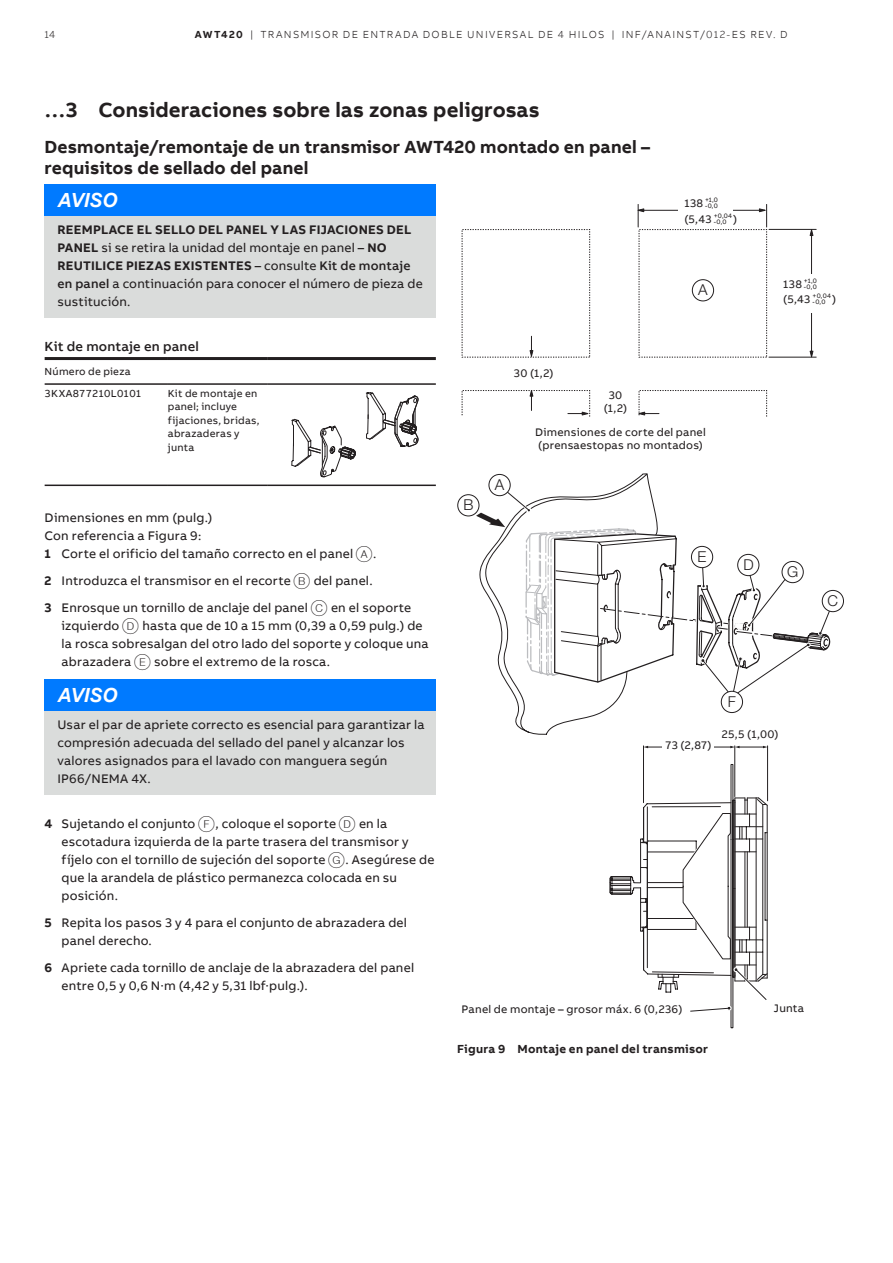
<style>
.page{position:relative;width:893px;height:1263px;background:#fff}
.page>*{position:absolute;margin:0;border:0;box-sizing:border-box;transform-origin:0 0}
.t1{font:700 21px "AB Bvoice";letter-spacing:.005em;color:#231f20}
.t2{font:italic 700 19.5px "Arial";color:#fff}
.t3{font:700 18px/21px "AB Bvoice";letter-spacing:.005em;color:#231f20}
.t4{font:300 15px "Helvetica Neue LTW1 G";color:#231f20}
.t5{font:500 13.5px "AB Bvoice";letter-spacing:.015em;color:#231f20}
.t6{font:12.75px/18px "AB Bvoice";letter-spacing:.015em;color:#231f20}
.t7{font:700 12px "AB Bvoice";letter-spacing:.02em;color:#231f20}
.t8{font:11.25px/13.5px "AB Bvoice";letter-spacing:.02em;color:#231f20}
.t9{font:10.5px/13.5px "AB Bvoice";letter-spacing:.02em;color:#231f20}
.t10{font:300 10.5px "AB Bvoice";letter-spacing:.12em;color:#231f20}
.t11{font:6.6px/6px "AB Bvoice";color:#231f20;text-align:right}
.s1{font-weight:700}
.s2{font-weight:500}
.s3{font-size:11.25px}
.s4{font-family:"Number Clear";font-size:10.5px}
</style>
<div class="page">
<div style="left:45px;top:184px;width:391px;height:31px;background:#007aff"></div>
<div style="left:45px;top:216px;width:391px;height:102px;background:#dadcdb"></div>
<div style="left:45px;top:679px;width:391px;height:31px;background:#007aff"></div>
<div style="left:45px;top:711px;width:391px;height:84px;background:#dadcdb"></div>
<hr style="left:45px;top:357px;width:123px;height:3px;background:#231f20">
<hr style="left:168px;top:357px;width:100px;height:3px;background:#231f20">
<hr style="left:268px;top:357px;width:168px;height:3px;background:#231f20">
<hr style="left:45px;top:383px;width:123px;height:2px;background:#231f20">
<hr style="left:168px;top:383px;width:100px;height:2px;background:#231f20">
<hr style="left:268px;top:383px;width:168px;height:2px;background:#231f20">
<hr style="left:45px;top:485px;width:123px;height:1px;background:#231f20">
<hr style="left:168px;top:485px;width:100px;height:1px;background:#231f20">
<hr style="left:268px;top:485px;width:168px;height:1px;background:#231f20">
<svg style="left:292px;top:392px;width:126px;height:85px"></svg>
<svg style="left:461px;top:229px;width:306px;height:188px"></svg>
<svg style="left:567px;top:412px;width:92px;height:3px"></svg>
<svg style="left:530px;top:336px;width:3px;height:75px"></svg>
<svg style="left:638px;top:204px;width:179px;height:153px"></svg>
<hr style="left:643px;top:746px;width:1px;height:57px;background:#231f20">
<hr style="left:767px;top:746px;width:1px;height:55px;background:#231f20">
<hr style="left:734px;top:746px;width:1px;height:51px;background:#231f20">
<hr style="left:647px;top:747px;width:84px;height:1px;background:#231f20">
<svg style="left:730px;top:746px;width:38px;height:2px"></svg>
<hr style="left:662px;top:745px;width:51px;height:4px;background:#fff">
<svg style="left:609px;top:797px;width:160px;height:216px"></svg>
<svg style="left:472px;top:473px;width:178px;height:262px"></svg>
<svg style="left:473px;top:484px;width:361px;height:217px"></svg>
<div style="left:678px;top:207px;width:55px;height:8px;background:#fff"></div>
<div style="left:809px;top:274px;width:6px;height:39px;background:#fff"></div>
<div style="left:692px;top:280px;width:22px;height:21px;background:#fff;border-radius:50%"></div>
<div style="left:692px;top:279px;width:22px;height:22px;border:1px solid #231f20;border-radius:50%"></div>
<div style="left:458px;top:495px;width:21px;height:21px;background:#fff;border-radius:50%"></div>
<div style="left:457px;top:494px;width:22px;height:22px;border:1px solid #231f20;border-radius:50%"></div>
<div style="left:822px;top:590px;width:21px;height:22px;background:#fff;border-radius:50%"></div>
<div style="left:822px;top:590px;width:22px;height:22px;border:1px solid #231f20;border-radius:50%"></div>
<div style="left:738px;top:554px;width:21px;height:22px;background:#fff;border-radius:50%"></div>
<div style="left:737px;top:554px;width:22px;height:22px;border:1px solid #231f20;border-radius:50%"></div>
<div style="left:691px;top:546px;width:22px;height:22px;background:#fff;border-radius:50%"></div>
<div style="left:691px;top:546px;width:22px;height:22px;border:1px solid #231f20;border-radius:50%"></div>
<div style="left:721px;top:691px;width:21px;height:21px;background:#fff;border-radius:50%"></div>
<div style="left:721px;top:691px;width:22px;height:22px;border:1px solid #231f20;border-radius:50%"></div>
<div style="left:489px;top:474px;width:21px;height:22px;background:#fff;border-radius:50%"></div>
<div style="left:489px;top:474px;width:22px;height:22px;border:1px solid #231f20;border-radius:50%"></div>
<div style="left:782px;top:561px;width:21px;height:22px;background:#fff;border-radius:50%"></div>
<div style="left:782px;top:561px;width:22px;height:22px;border:1px solid #231f20;border-radius:50%"></div>
<p class="t10" style="left:45px;top:28px;width:12px">14</p>
<p class="t10" style="left:195px;top:28px;width:594px"><span class="s1">AWT420</span> | TRANSMISOR DE ENTRADA DOBLE UNIVERSAL DE 4 HILOS | INF/ANAINST/012-ES REV. D</p>
<h1 class="t1" style="left:45px;top:97px;width:497px">…3 Consideraciones sobre las zonas peligrosas</h1>
<h3 class="t3" style="left:45px;top:136px;width:607px">Desmontaje/remontaje de un transmisor AWT420 montado en panel – requisitos de sellado del panel</h3>
<h2 class="t2" style="left:57px;top:187px;width:61px">AVISO</h2>
<p class="t6" style="left:57px;top:221px;width:367px"><span class="s1">REEMPLACE EL SELLO DEL PANEL Y LAS FIJACIONES DEL PANEL</span> si se retira la unidad del montaje en panel – <span class="s1">NO REUTILICE PIEZAS EXISTENTES</span> – consulte <span class="s2">Kit de montaje en panel</span> a continuación para conocer el número de pieza de sustitución.</p>
<p class="t5" style="left:45px;top:338px;width:156px">Kit de montaje en panel</p>
<p class="t9" style="left:45px;top:361px;width:99px;line-height:21.6px">Número de pieza<br>3KXA877210L0101</p>
<p class="t11" style="left:684px;top:197px;width:35px"><span class="s3">138</span> +1,0 -0,0</p>
<p class="t11" style="left:714px;top:212px;width:20px">+0,04</p>
<p class="t8" style="left:684px;top:212px;width:29px">(5,43</p>
<p class="t8" style="left:733px;top:212px;width:6px">)</p>
<p class="t11" style="left:714px;top:218px;width:14px">-0,0</p>
<p class="t4" style="left:698px;top:281px;width:11px">A</p>
<p class="t8" style="left:514px;top:367px;width:41px">30 (1,2)</p>
<p class="t9" style="left:168px;top:386px;width:93px">Kit de montaje en panel; incluye fijaciones, bridas, abrazaderas y junta</p>
<p class="t8" style="left:604px;top:388px;width:25px;text-align:center">30 (1,2)</p>
<p class="t8" style="left:535px;top:425px;width:172px">Dimensiones de corte del panel (prensaestopas no montados)</p>
<p class="t4" style="left:464px;top:496px;width:12px">B</p>
<p class="t4" style="left:495px;top:475px;width:11px">A</p>
<p class="t11" style="left:783px;top:278px;width:35px"><span class="s3">138</span> +1,0 -0,0</p>
<p class="t11" style="left:813px;top:293px;width:20px">+0,04</p>
<p class="t8" style="left:783px;top:293px;width:29px">(5,43</p>
<p class="t8" style="left:832px;top:293px;width:6px">)</p>
<p class="t11" style="left:813px;top:299px;width:14px">-0,0</p>
<p class="t6" style="left:45px;top:509px;width:333px">Dimensiones en mm (pulg.)<br>Con referencia a Figura 9:<br><span class="s1">1</span> Corte el orificio del tamaño correcto en el panel <span class="s4">A</span>.</p>
<p class="t6" style="left:45px;top:567px;width:368px;line-height:27px"><span class="s1">2</span> Introduzca el transmisor en el recorte <span class="s4">B</span> del panel.<br><span class="s1">3</span> Enrosque un tornillo de anclaje del panel <span class="s4">C</span> en el soporte</p>
<p class="t6" style="left:62px;top:617px;width:369px">izquierdo <span class="s4">D</span> hasta que de 10 a 15 mm (0,39 a 0,59 pulg.) de la rosca sobresalgan del otro lado del soporte y coloque una abrazadera <span class="s4">E</span> sobre el extremo de la rosca.</p>
<h2 class="t2" style="left:57px;top:682px;width:61px">AVISO</h2>
<p class="t6" style="left:57px;top:716px;width:369px">Usar el par de apriete correcto es esencial para garantizar la compresión adecuada del sellado del panel y alcanzar los valores asignados para el lavado con manguera según IP66/NEMA 4X.</p>
<p class="t6" style="left:62px;top:815px;width:374px;text-indent:-17px"><span class="s1">4</span> Sujetando el conjunto <span class="s4">F</span>, coloque el soporte <span class="s4">D</span> en la escotadura izquierda de la parte trasera del transmisor y fíjelo con el tornillo de sujeción del soporte <span class="s4">G</span>. Asegúrese de que la arandela de plástico permanezca colocada en su posición.</p>
<p class="t6" style="left:62px;top:914px;width:347px;text-indent:-17px"><span class="s1">5</span> Repita los pasos 3 y 4 para el conjunto de abrazadera del panel derecho.</p>
<p class="t6" style="left:62px;top:959px;width:354px;text-indent:-17px"><span class="s1">6</span> Apriete cada tornillo de anclaje de la abrazadera del panel entre 0,5 y 0,6 N⋅m (4,42 y 5,31 lbf⋅pulg.).</p>
<p class="t4" style="left:697px;top:547px;width:10px">E</p>
<p class="t4" style="left:744px;top:555px;width:12px">D</p>
<p class="t4" style="left:787px;top:562px;width:13px">G</p>
<p class="t8" style="left:665px;top:738px;width:48px">73 (2,87)</p>
<p class="t4" style="left:728px;top:692px;width:10px">F</p>
<p class="t8" style="left:722px;top:728px;width:58px">25,5 (1,00)</p>
<p class="t8" style="left:462px;top:1002px;width:222px">Panel de montaje – grosor máx. 6 (0,236)</p>
<p class="t8" style="left:774px;top:1001px;width:32px">Junta</p>
<p class="t7" style="left:457px;top:1041px;width:252px">Figura 9 Montaje en panel del transmisor</p>
<p class="t4" style="left:828px;top:591px;width:12px">C</p>
</div>
